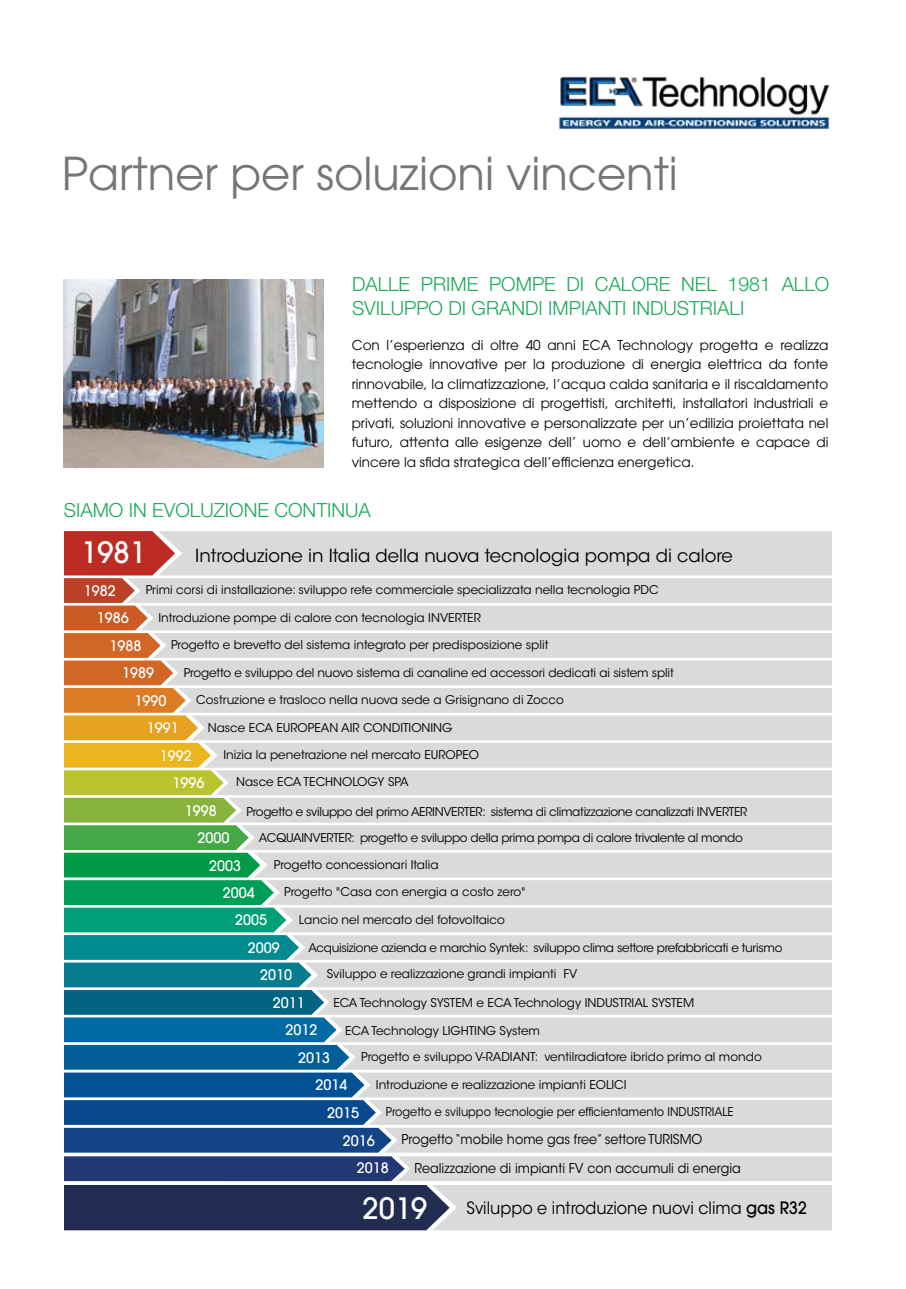
<style>
.page{position:relative;width:906px;height:1289px;background:#fff}
.page>*{position:absolute;margin:0;border:0;box-sizing:border-box;transform-origin:0 0}
.t1{font:45px "ITC Avant Garde Pro";color:#767676}
.t2{font:500 29.25px "ITC Avant Garde Pro";color:#fff}
.t3{font:300 19.5px/23.4px "Helvetica Neue LT Std";color:#1ba85c}
.t4{font:18px "ITC Avant Garde Std";color:#000}
.t5{font:16.95px "ITC Avant Garde Std";color:#000;scale:.94 1}
.t6{font:500 14.4px/27.5px "ITC Avant Garde Pro";color:#fff}
.t7{font:13.5px/19.5px "ITC Avant Garde Pro";color:#000;text-align:justify}
.t8{font:13.5px/28.5px "ITC Avant Garde Std";color:#000;scale:.94 1}
.t9{font:12px "ITC Avant Garde Std";color:#000}
.t10{font:12px/25.8px "ITC Avant Garde Std";letter-spacing:-.025em;color:#000}
.t11{font:12px "ITC Avant Garde Std";color:#000;scale:.94 1}
.s1{font-family:"ITC Avant Garde Pro";font-weight:500}
</style>
<div class="page">
<img style="left:559px;top:76px;width:270px;height:54px">
<img style="left:64px;top:279px;width:259px;height:188px">
<svg style="left:64px;top:531px;width:768px;height:699px;background:#b6c2c1"></svg>
<h1 class="t1" style="left:62px;top:157px;width:618px">Partner per soluzioni vincenti</h1>
<h3 class="t3" style="left:352px;top:272px;width:479px">DALLE PRIME POMPE DI CALORE NEL 1981 ALLO<br>SVILUPPO DI GRANDI IMPIANTI INDUSTRIALI</h3>
<p class="t7" style="left:352px;top:336px;width:478px">Con l’esperienza di oltre 40 anni ECA Technology progetta e realizza tecnologie innovative per la produzione di energia elettrica da fonte rinnovabile, la climatizzazione, l’acqua calda sanitaria e il riscaldamento mettendo a disposizione di progettisti, architetti, installatori industriali e privati, soluzioni innovative e personalizzate per un’edilizia proiettata nel futuro, attenta alle esigenze dell’ uomo e dell’ambiente e capace di vincere la sfida strategica dell’efficienza energetica.</p>
<h3 class="t3" style="left:64px;top:498px;width:309px">SIAMO IN EVOLUZIONE CONTINUA</h3>
<h2 class="t2" style="left:81px;top:542px;width:66px">1981</h2>
<p class="t6" style="left:84px;top:578px;width:33px">1982</p>
<p class="t6" style="left:97px;top:606px;width:33px">1986</p>
<p class="t6" style="left:109px;top:633px;width:33px">1988</p>
<p class="t6" style="left:122px;top:661px;width:33px">1989</p>
<p class="t6" style="left:135px;top:688px;width:33px">1990</p>
<p class="t6" style="left:147px;top:716px;width:33px">1991</p>
<p class="t6" style="left:160px;top:743px;width:33px">1992</p>
<p class="t6" style="left:172px;top:771px;width:33px">1996</p>
<p class="t6" style="left:185px;top:798px;width:33px">1998</p>
<p class="t6" style="left:198px;top:825px;width:33px">2000</p>
<p class="t6" style="left:209px;top:853px;width:33px">2003</p>
<p class="t6" style="left:223px;top:880px;width:33px">2004</p>
<p class="t6" style="left:235px;top:908px;width:33px">2005</p>
<p class="t6" style="left:248px;top:935px;width:33px">2009</p>
<p class="t6" style="left:260px;top:963px;width:33px">2010</p>
<p class="t6" style="left:273px;top:990px;width:33px">2011</p>
<p class="t6" style="left:285px;top:1018px;width:33px">2012</p>
<p class="t6" style="left:298px;top:1045px;width:33px">2013</p>
<h3 class="t4" style="left:195px;top:544px;width:539px">Introduzione in Italia della nuova tecnologia pompa di calore</h3>
<p class="t9" style="left:146px;top:582px;width:514px">Primi corsi di installazione: sviluppo rete commerciale specializzata nella tecnologia PDC</p>
<p class="t9" style="left:158px;top:610px;width:324px">Introduzione pompe di calore con tecnologia INVERTER</p>
<p class="t9" style="left:171px;top:637px;width:379px">Progetto e brevetto del sistema integrato per predisposizione split</p>
<p class="t9" style="left:184px;top:665px;width:492px">Progetto e sviluppo del nuovo sistema di canaline ed accessori dedicati ai sistem split</p>
<p class="t9" style="left:196px;top:692px;width:369px">Costruzione e trasloco nella nuova sede a Grisignano di Zocco</p>
<p class="t9" style="left:208px;top:720px;width:246px">Nasce ECA EUROPEAN AIR CONDITIONING</p>
<p class="t9" style="left:223px;top:747px;width:257px">Inizia la penetrazione nel mercato EUROPEO</p>
<p class="t9" style="left:236px;top:774px;width:174px">Nasce ECA TECHNOLOGY SPA</p>
<p class="t10" style="left:246px;top:798px;width:502px">Progetto e sviluppo del primo AERINVERTER: sistema di climatizzazione canalizzati INVERTER</p>
<p class="t10" style="left:259px;top:825px;width:485px">ACQUAINVERTER: progetto e sviluppo della prima pompa di calore trivalente al mondo</p>
<p class="t9" style="left:274px;top:857px;width:166px">Progetto concessionari Italia</p>
<p class="t9" style="left:284px;top:884px;width:243px">Progetto "Casa con energia a costo zero"</p>
<p class="t9" style="left:299px;top:912px;width:207px">Lancio nel mercato del fotovoltaico</p>
<p class="t10" style="left:327px;top:935px;width:457px;text-indent:-18px">Acquisizione azienda e marchio Syntek: sviluppo clima settore prefabbricati e turismo<br>Sviluppo e realizzazione grandi impianti FV</p>
<p class="t9" style="left:333px;top:995px;width:362px">ECA Technology SYSTEM e ECA Technology INDUSTRIAL SYSTEM</p>
<p class="t9" style="left:345px;top:1022px;width:196px">ECA Technology LIGHTING System</p>
<p class="t9" style="left:361px;top:1049px;width:402px">Progetto e sviluppo V-RADIANT: ventilradiatore ibrido primo al mondo</p>
<p class="t6" style="left:327px;top:1073px;width:33px;text-indent:-11px">2014<br>2015</p>
<p class="t9" style="left:376px;top:1077px;width:252px">Introduzione e realizzazione impianti EOLICI</p>
<p class="t11" style="left:386px;top:1104px;width:371px">Progetto e sviluppo tecnologie per efficientamento INDUSTRIALE</p>
<p class="t6" style="left:343px;top:1128px;width:33px">2016</p>
<p class="t8" style="left:414px;top:1125px;width:348px;text-indent:-13px">Progetto “mobile home gas free” settore TURISMO<br>Realizzazione di impianti FV con accumuli di energia</p>
<h2 class="t2" style="left:362px;top:1197px;width:66px">2019</h2>
<p class="t6" style="left:357px;top:1155px;width:33px">2018</p>
<h3 class="t5" style="left:466px;top:1197px;width:364px">Sviluppo e introduzione nuovi clima <span class="s1">gas R32</span></h3>
</div>
